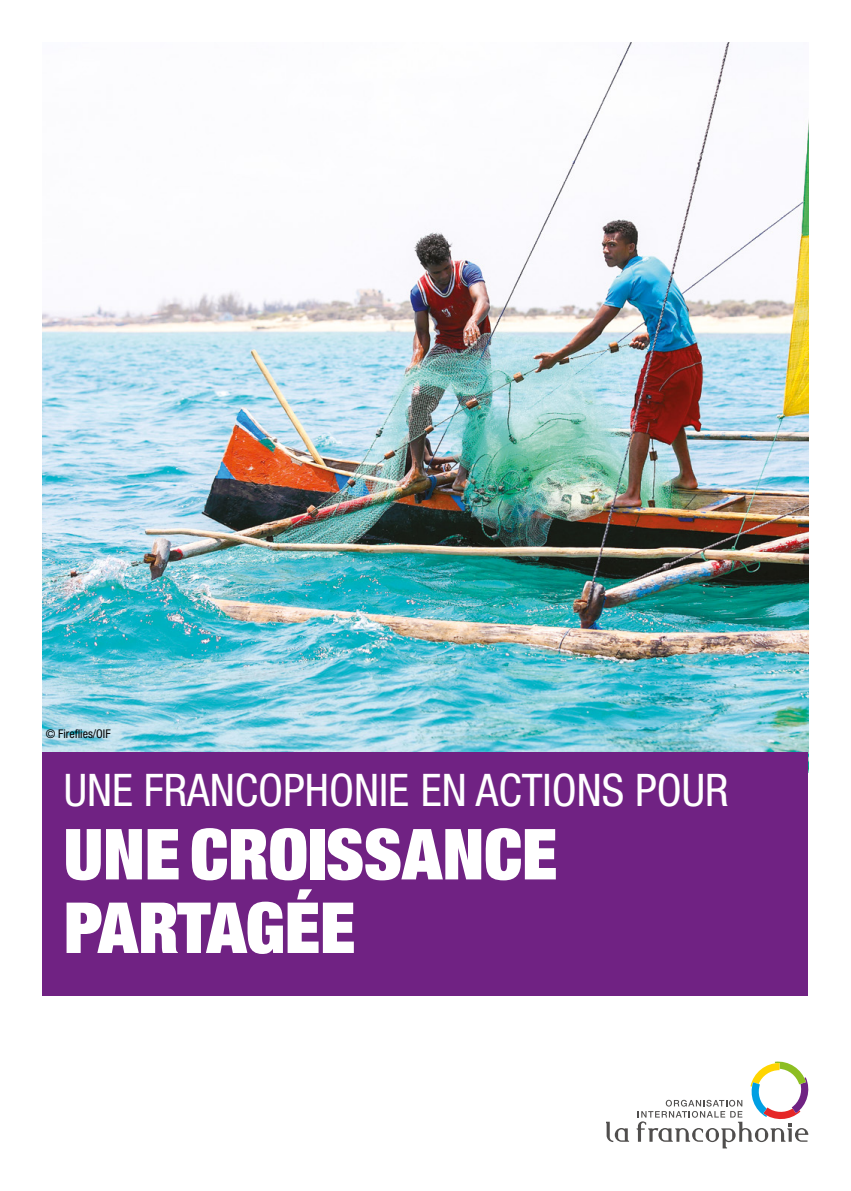
<style>
.page{position:relative;width:851px;height:1191px;background:#fff}
.page>*{position:absolute;margin:0;border:0;box-sizing:border-box;transform-origin:0 0}
.t1{font:900 condensed 70.5px/73.5px "Helvetica Neue LT Std";color:#fff}
.t2{font:condensed 45px "Helvetica Neue LT Std";color:#fff}
.t3{font:condensed 12px "Helvetica Neue LT Std";color:#000}
</style>
<div class="page">
<img style="left:43px;top:43px;width:765px;height:709px">
<div style="left:43px;top:752px;width:765px;height:244px;background:#702283"></div>
<svg style="left:606px;top:1121px;width:23px;height:21px"></svg>
<svg style="left:636px;top:1061px;width:172px;height:87px"></svg>
<p class="t3" style="left:46px;top:727px;width:66px">© Fireflies/OIF</p>
<p class="t2" style="left:64px;top:764px;width:666px">UNE FRANCOPHONIE EN ACTIONS POUR</p>
<h1 class="t1" style="left:64px;top:816px;width:495px">UNE CROISSANCE<br>PARTAGÉE</h1>
</div>
